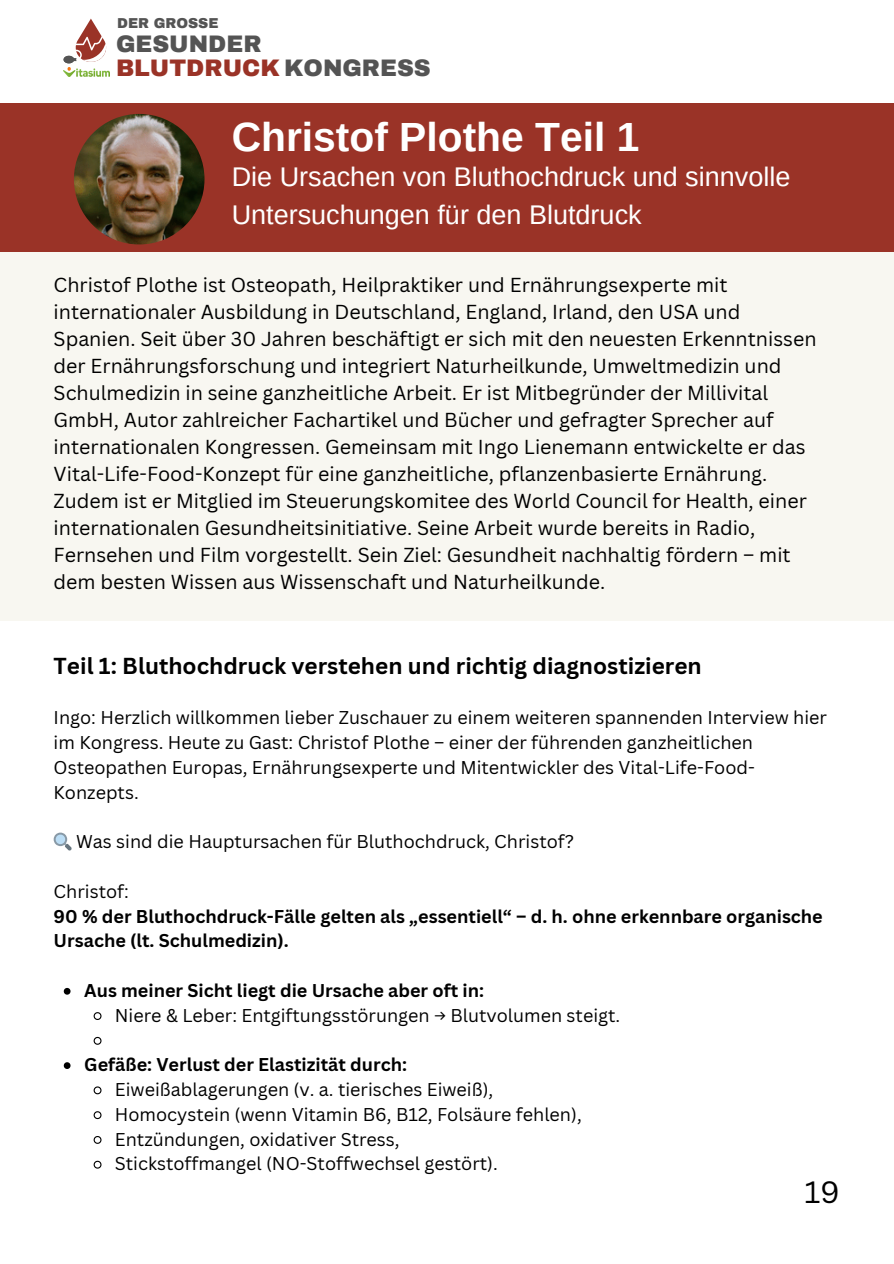
<style>
.page{position:relative;width:894px;height:1264px;background:#fff}
.page>*{position:absolute;margin:0;border:0;box-sizing:border-box;transform-origin:0 0}
.t1{font:700 40.8px "Arimo";color:#fff}
.t2{font:30px "Canva Sans";color:#000}
.t3{font:27px/37.2px "Arimo";color:#fff}
.t4{font:900 23.4px/23.9px "Archivo";color:#545454}
.t5{font:700 22.5px "Canva Sans";color:#000}
.t6{font:19.65px/27px "Canva Sans";color:#000}
.t7{font:18px/24.8px "Canva Sans";color:#000}
.t8{font:700 18px/24.8px "Canva Sans";color:#000}
.t9{font:900 14.1px "Archivo";color:#545454}
.s1{color:#9a3327}
</style>
<div class="page">
<div style="left:0;top:103px;width:893px;height:149px;background:#9a3327"></div>
<img style="left:74px;top:114px;width:130px;height:130px;border-radius:50%">
<div style="left:0;top:252px;width:893px;height:369px;background:#f8f7f1"></div>
<svg style="left:63px;top:19px;width:44px;height:44px"></svg>
<img style="left:63px;top:67px;width:47px;height:9px">
<svg style="left:64px;top:987px;width:6px;height:7px"></svg>
<svg style="left:93px;top:1012px;width:9px;height:8px"></svg>
<svg style="left:93px;top:1036px;width:9px;height:9px"></svg>
<svg style="left:64px;top:1062px;width:6px;height:6px"></svg>
<svg style="left:93px;top:1086px;width:9px;height:9px"></svg>
<svg style="left:93px;top:1111px;width:9px;height:8px"></svg>
<svg style="left:93px;top:1136px;width:9px;height:8px"></svg>
<svg style="left:93px;top:1160px;width:9px;height:9px"></svg>
<h4 class="t9" style="left:117px;top:16px;width:103px">DER GROSSE</h4>
<p class="t4" style="left:116px;top:32px;width:316px">GESUNDER<br><span class="s1">BLUTDRUCK</span> KONGRESS</p>
<h4 class="t1" style="left:232px;top:114px;width:409px">Christof Plothe Teil 1</h4>
<p class="t3" style="left:232px;top:158px;width:560px">Die Ursachen von Bluthochdruck und sinnvolle<br>Untersuchungen für den Blutdruck</p>
<h1 class="t6" style="left:54px;top:271px;width:764px">Christof Plothe ist Osteopath, Heilpraktiker und Ernährungsexperte mit internationaler Ausbildung in Deutschland, England, Irland, den USA und Spanien. Seit über 30 Jahren beschäftigt er sich mit den neuesten Erkenntnissen der Ernährungsforschung und integriert Naturheilkunde, Umweltmedizin und Schulmedizin in seine ganzheitliche Arbeit. Er ist Mitbegründer der Millivital GmbH, Autor zahlreicher Fachartikel und Bücher und gefragter Sprecher auf internationalen Kongressen. Gemeinsam mit Ingo Lienemann entwickelte er das Vital-Life-Food-Konzept für eine ganzheitliche, pflanzenbasierte Ernährung.<br>Zudem ist er Mitglied im Steuerungskomitee des World Council for Health, einer internationalen Gesundheitsinitiative. Seine Arbeit wurde bereits in Radio, Fernsehen und Film vorgestellt. Sein Ziel: Gesundheit nachhaltig fördern – mit dem besten Wissen aus Wissenschaft und Naturheilkunde.</h1>
<h3 class="t5" style="left:54px;top:649px;width:649px">Teil 1: Bluthochdruck verstehen und richtig diagnostizieren</h3>
<h6 class="t7" style="left:54px;top:705px;width:774px">Ingo: Herzlich willkommen lieber Zuschauer zu einem weiteren spannenden Interview hier im Kongress. Heute zu Gast: Christof Plothe – einer der führenden ganzheitlichen Osteopathen Europas, Ernährungsexperte und Mitentwickler des Vital-Life-Food-Konzepts.</h6>
<h5 class="t7" style="left:76px;top:829px;width:499px">Was sind die Hauptursachen für Bluthochdruck, Christof?</h5>
<h6 class="t7" style="left:54px;top:878px;width:77px">Christof:</h6>
<h6 class="t8" style="left:54px;top:903px;width:770px">90 % der Bluthochdruck-Fälle gelten als „essentiell“ – d. h. ohne erkennbare organische<br>Ursache (lt. Schulmedizin).</h6>
<h6 class="t8" style="left:84px;top:977px;width:401px">Aus meiner Sicht liegt die Ursache aber oft in:</h6>
<p class="t7" style="left:115px;top:1002px;width:506px">Niere &amp; Leber: Entgiftungsstörungen → Blutvolumen steigt.</p>
<p class="t8" style="left:84px;top:1051px;width:324px">Gefäße: Verlust der Elastizität durch:</p>
<p class="t7" style="left:115px;top:1076px;width:380px">Eiweißablagerungen (v. a. tierisches Eiweiß),</p>
<p class="t7" style="left:115px;top:1101px;width:468px">Homocystein (wenn Vitamin B6, B12, Folsäure fehlen),</p>
<p class="t7" style="left:115px;top:1126px;width:286px">Entzündungen, oxidativer Stress,</p>
<p class="t7" style="left:115px;top:1150px;width:384px">Stickstoffmangel (NO-Stoffwechsel gestört).</p>
<h2 class="t2" style="left:804px;top:1170px;width:37px">19</h2>
</div>
